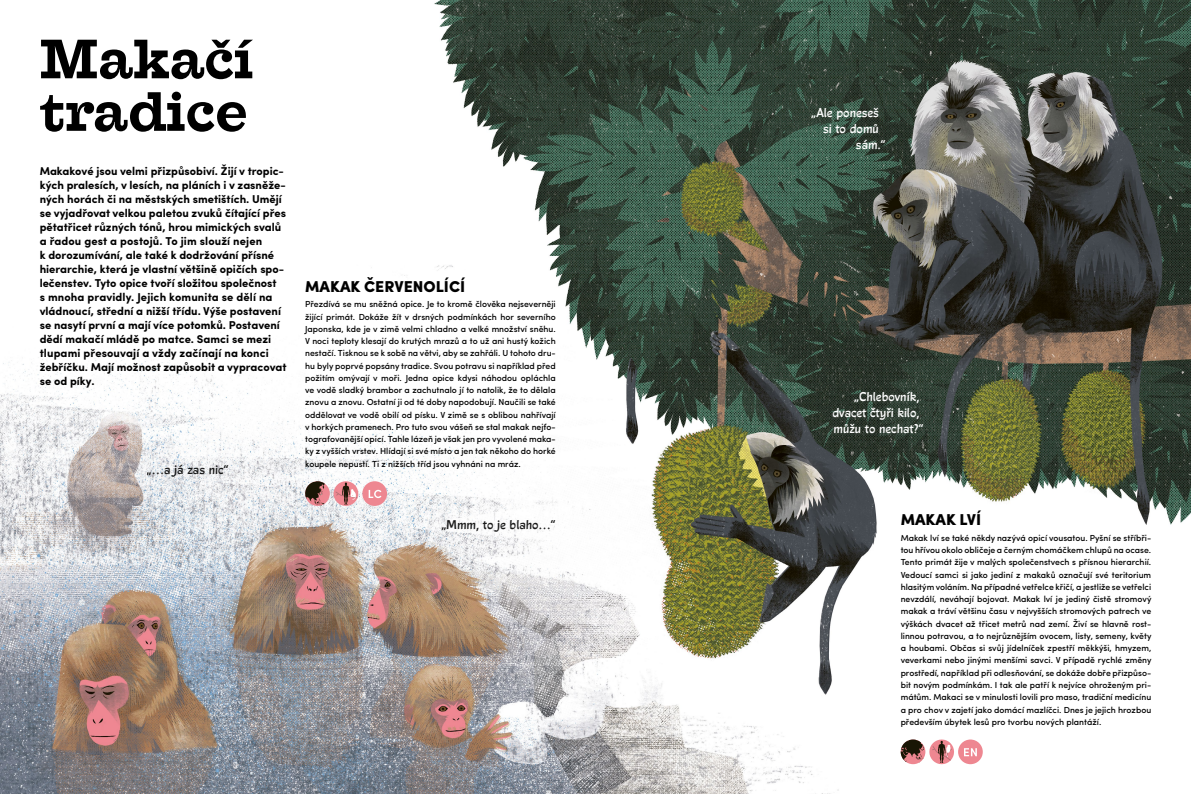
<style>
.page{position:relative;width:1191px;height:794px;background:#fff}
.page>*{position:absolute;margin:0;border:0;box-sizing:border-box;transform-origin:0 0}
.t1{font:700 54.25px/52.5px "Farao";color:#000}
.t2{font:900 15.75px "Sofia Pro";color:#000}
.t3{font:12.25px/15.8px "Bhang Strong";color:#fff}
.t4{font:12.25px "Bhang Strong";color:#000}
.t5{font:700 11.38px/14px "Sofia Pro";color:#000}
.t6{font:500 8.75px/12.2px "Sofia Pro";color:#000;text-align:justify}
</style>
<div class="page">
<img style="left:0;top:0;width:1191px;height:794px">
<div style="left:958px;top:739px;width:24px;height:25px;background:#ee8791;border-radius:50%"></div>
<svg style="left:964px;top:748px;width:13px;height:8px"></svg>
<svg style="left:900px;top:738px;width:55px;height:27px"></svg>
<div style="left:362px;top:481px;width:25px;height:25px;background:#ee8791;border-radius:50%"></div>
<svg style="left:369px;top:490px;width:12px;height:8px"></svg>
<svg style="left:305px;top:480px;width:54px;height:26px"></svg>
<h1 class="t1" style="left:40px;top:36px;width:215px">Makačí tradice</h1>
<p class="t5" style="left:40px;top:163px;width:248px">Makakové jsou velmi přizpůsobiví. Žijí v tropic&shy;kých pralesích, v lesích, na pláních i v zasněže&shy;ných horách či na městských smetištích. Umějí se vyjadřovat velkou paletou zvuků čítající přes pětatřicet různých tónů, hrou mimických svalů a řadou gest a postojů. To jim slouží nejen<br>k dorozumívání, ale také k dodržování přísné hierarchie, která je vlastní většině opičích spo&shy;lečenstev. Tyto opice tvoří složitou společnost<br>s mnoha pravidly. Jejich komunita se dělí na vládnoucí, střední a nižší třídu. Výše postavení se nasytí první a mají více potomků. Postavení dědí makačí mládě po matce. Samci se mezi tlupami přesouvají a vždy začínají na konci žebříčku. Mají možnost zapůsobit a vypracovat se od píky.</p>
<h3 class="t4" style="left:147px;top:463px;width:83px">„...a já zas nic”</h3>
<h2 class="t2" style="left:305px;top:274px;width:161px">MAKAK ČERVENOLÍCÍ</h2>
<p class="t6" style="left:305px;top:297px;width:252px">Přezdívá se mu sněžná opice. Je to kromě člověka nejseverněji žijící primát. Dokáže žít v drsných podmínkách hor severního Japonska, kde je v zimě velmi chladno a velké množství sněhu.<br>V noci teploty klesají do krutých mrazů a to už ani hustý kožich nestačí. Tisknou se k sobě na větvi, aby se zahřáli. U tohoto dru&shy;hu byly poprvé popsány tradice. Svou potravu si například před požitím omývají v moři. Jedna opice kdysi náhodou opláchla ve vodě sladký brambor a zachutnalo jí to natolik, že to dělala znovu a znovu. Ostatní ji od té doby napodobují. Naučili se také oddělovat ve vodě obilí od písku. V zimě se s oblibou nahřívají v horkých pramenech. Pro tuto svou vášeň se stal makak nejfo&shy;tografovanější opicí. Tahle lázeň je však jen pro vyvolené maka&shy;ky z vyšších vrstev. Hlídají si své místo a jen tak někoho do horké koupele nepustí. Ti z nižších tříd jsou vyhnáni na mráz.</p>
<h3 class="t4" style="left:441px;top:517px;width:116px">„Mmm, to je blaho...”</h3>
<h3 class="t3" style="left:811px;top:105px;width:69px">„Ale poneseš</h3>
<h3 class="t3" style="left:823px;top:121px;width:57px">si to domů</h3>
<h3 class="t3" style="left:856px;top:137px;width:31px">sám.”</h3>
<h3 class="t3" style="left:832px;top:389px;width:93px;text-indent:21px">„Chlebovník, dvacet čtyři kilo, můžu to nechat?”</h3>
<h2 class="t2" style="left:900px;top:507px;width:82px">MAKAK LVÍ</h2>
<p class="t6" style="left:900px;top:531px;width:252px">Makak lví se také někdy nazývá opicí vousatou. Pyšní se stříbři&shy;tou hřívou okolo obličeje a černým chomáčkem chlupů na ocase.<br>Tento primát žije v malých společenstvech s přísnou hierarchií.<br>Vedoucí samci si jako jediní z makaků označují své teritorium hlasitým voláním. Na případné vetřelce křičí, a jestliže se vetřelci nevzdálí, neváhají bojovat. Makak lví je jediný čistě stromový makak a tráví většinu času v nejvyšších stromových patrech ve výškách dvacet až třicet metrů nad zemí. Živí se hlavně rost&shy;linnou potravou, a to nejrůznějším ovocem, listy, semeny, květy a houbami. Občas si svůj jídelníček zpestří měkkýši, hmyzem, veverkami nebo jinými menšími savci. V případě rychlé změny prostředí, například při odlesňování, se dokáže dobře přizpůso&shy;bit novým podmínkám. I tak ale patří k nejvíce ohroženým pri&shy;mátům. Makaci se v minulosti lovili pro maso, tradiční medicínu a pro chov v zajetí jako domácí mazlíčci. Dnes je jejich hrozbou především úbytek lesů pro tvorbu nových plantáží.</p>
</div>
